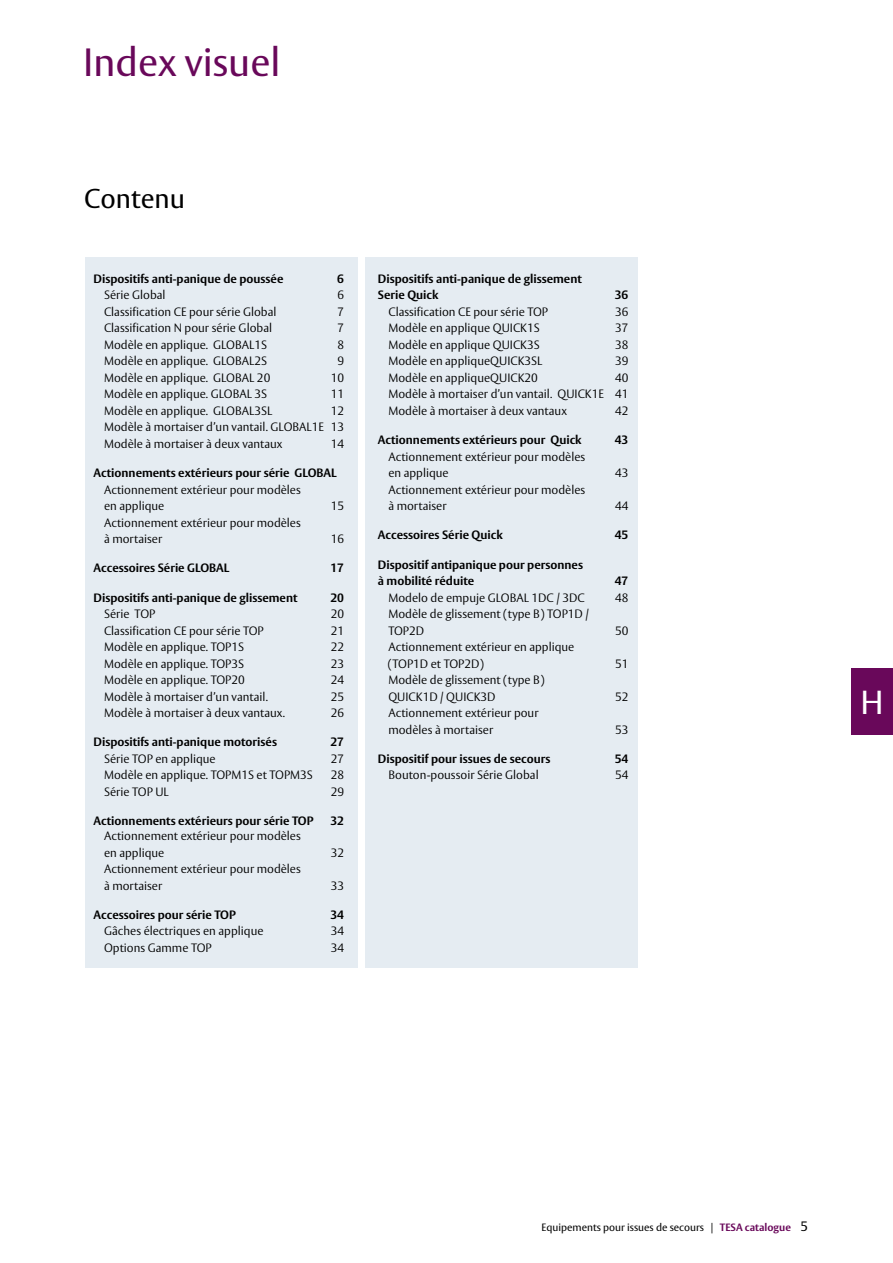
<style>
.page{position:relative;width:893px;height:1263px;background:#fff}
.page>*{position:absolute;margin:0;border:0;box-sizing:border-box;transform-origin:0 0}
.t1{font:39px "ASSA Vesta";color:#69085a}
.t2{font:33px "ASSA Vesta";color:#fff}
.t3{font:27px "ASSA Vesta";color:#000}
.t4{font:300 12px/16.5px "ASSA Vesta";color:#000}
.t5{font:700 12px/16.5px "ASSA Vesta";color:#000}
.t6{font:10.5px "ASSA Vesta";color:#000}
.s1{font-weight:700;color:#69085a}
.s2{font-size:13.5px}
</style>
<div class="page">
<div style="left:851px;top:669px;width:42px;height:66px;background:#69085a"></div>
<div style="left:85px;top:257px;width:272px;height:710px;background:#e5ecf2"></div>
<div style="left:366px;top:257px;width:272px;height:710px;background:#e5ecf2"></div>
<h1 class="t1" style="left:83px;top:38px;width:199px">Index visuel</h1>
<h3 class="t3" style="left:84px;top:182px;width:102px">Contenu</h3>
<p class="t5" style="left:94px;top:271px;width:191px">Dispositifs anti-panique de poussée</p>
<p class="t5" style="left:337px;top:271px;width:8px">6</p>
<p class="t4" style="left:104px;top:287px;width:63px">Série Global</p>
<p class="t4" style="left:337px;top:287px;width:8px">6</p>
<p class="t4" style="left:104px;top:304px;width:174px">Classification CE pour série Global</p>
<p class="t4" style="left:337px;top:304px;width:8px">7</p>
<p class="t4" style="left:104px;top:320px;width:170px">Classification N pour série Global</p>
<p class="t4" style="left:337px;top:320px;width:8px">7</p>
<p class="t4" style="left:104px;top:337px;width:165px">Modèle en applique. GLOBAL1S</p>
<p class="t4" style="left:337px;top:337px;width:8px">8</p>
<p class="t4" style="left:104px;top:353px;width:165px">Modèle en applique. GLOBAL2S</p>
<p class="t4" style="left:337px;top:353px;width:8px">9</p>
<p class="t4" style="left:104px;top:370px;width:168px">Modèle en applique. GLOBAL 20</p>
<p class="t4" style="left:331px;top:370px;width:15px">10</p>
<p class="t4" style="left:104px;top:386px;width:165px">Modèle en applique. GLOBAL 3S</p>
<p class="t4" style="left:331px;top:386px;width:15px">11</p>
<p class="t4" style="left:104px;top:403px;width:170px">Modèle en applique. GLOBAL3SL</p>
<p class="t4" style="left:104px;top:403px;width:242px;text-align:justify;text-indent:227px">12<br>Modèle à mortaiser d’un vantail. GLOBAL1E 13<br>Modèle à mortaiser à deux vantaux</p>
<p class="t4" style="left:331px;top:436px;width:15px">14</p>
<p class="t5" style="left:94px;top:465px;width:245px">Actionnements extérieurs pour série GLOBAL</p>
<p class="t4" style="left:104px;top:482px;width:198px">Actionnement extérieur pour modèles en applique</p>
<p class="t4" style="left:331px;top:498px;width:15px">15</p>
<p class="t4" style="left:104px;top:515px;width:198px">Actionnement extérieur pour modèles à mortaiser</p>
<p class="t4" style="left:331px;top:531px;width:15px">16</p>
<p class="t5" style="left:94px;top:560px;width:137px">Accessoires Série GLOBAL</p>
<p class="t5" style="left:330px;top:560px;width:15px">17</p>
<p class="t5" style="left:94px;top:590px;width:205px">Dispositifs anti-panique de glissement</p>
<p class="t5" style="left:330px;top:590px;width:15px">20</p>
<p class="t4" style="left:104px;top:606px;width:53px">Série TOP</p>
<p class="t4" style="left:331px;top:606px;width:15px">20</p>
<p class="t4" style="left:104px;top:623px;width:161px">Classification CE pour série TOP</p>
<p class="t4" style="left:331px;top:623px;width:15px">21</p>
<p class="t4" style="left:104px;top:639px;width:142px">Modèle en applique. TOP1S</p>
<p class="t4" style="left:331px;top:639px;width:15px">22</p>
<p class="t4" style="left:104px;top:656px;width:142px">Modèle en applique. TOP3S</p>
<p class="t4" style="left:331px;top:656px;width:15px">23</p>
<p class="t4" style="left:104px;top:672px;width:142px">Modèle en applique. TOP20</p>
<p class="t4" style="left:331px;top:672px;width:15px">24</p>
<p class="t4" style="left:104px;top:689px;width:166px">Modèle à mortaiser d’un vantail.</p>
<p class="t4" style="left:331px;top:689px;width:15px">25</p>
<p class="t4" style="left:104px;top:705px;width:183px">Modèle à mortaiser à deux vantaux.</p>
<p class="t4" style="left:331px;top:705px;width:15px">26</p>
<p class="t5" style="left:94px;top:734px;width:185px">Dispositifs anti-panique motorisés</p>
<p class="t5" style="left:330px;top:734px;width:15px">27</p>
<p class="t4" style="left:104px;top:751px;width:113px">Série TOP en applique</p>
<p class="t4" style="left:331px;top:751px;width:15px">27</p>
<p class="t4" style="left:104px;top:767px;width:210px">Modèle en applique. TOPM1S et TOPM3S</p>
<p class="t4" style="left:331px;top:767px;width:15px">28</p>
<p class="t4" style="left:104px;top:784px;width:66px">Série TOP UL</p>
<p class="t4" style="left:331px;top:784px;width:15px">29</p>
<p class="t5" style="left:94px;top:813px;width:221px">Actionnements extérieurs pour série TOP</p>
<p class="t5" style="left:330px;top:813px;width:15px">32</p>
<p class="t4" style="left:104px;top:828px;width:198px">Actionnement extérieur pour modèles en applique</p>
<p class="t4" style="left:331px;top:845px;width:15px">32</p>
<p class="t4" style="left:104px;top:861px;width:198px">Actionnement extérieur pour modèles à mortaiser</p>
<p class="t4" style="left:331px;top:878px;width:15px">33</p>
<p class="t5" style="left:94px;top:907px;width:144px">Accessoires pour série TOP</p>
<p class="t5" style="left:330px;top:907px;width:15px">34</p>
<p class="t4" style="left:104px;top:923px;width:161px">Gâches électriques en applique</p>
<p class="t4" style="left:331px;top:923px;width:15px">34</p>
<p class="t4" style="left:104px;top:940px;width:109px">Options Gamme TOP</p>
<p class="t4" style="left:331px;top:940px;width:15px">34</p>
<p class="t5" style="left:378px;top:271px;width:205px">Dispositifs anti-panique de glissement<br>Serie Quick</p>
<p class="t5" style="left:615px;top:287px;width:15px">36</p>
<p class="t4" style="left:388px;top:304px;width:161px">Classification CE pour série TOP</p>
<p class="t4" style="left:615px;top:304px;width:15px">36</p>
<p class="t4" style="left:388px;top:320px;width:153px">Modèle en applique QUICK1S</p>
<p class="t4" style="left:615px;top:320px;width:15px">37</p>
<p class="t4" style="left:388px;top:337px;width:153px">Modèle en applique QUICK3S</p>
<p class="t4" style="left:615px;top:337px;width:15px">38</p>
<p class="t4" style="left:388px;top:353px;width:156px">Modèle en appliqueQUICK3SL</p>
<p class="t4" style="left:615px;top:353px;width:15px">39</p>
<p class="t4" style="left:388px;top:370px;width:151px">Modèle en appliqueQUICK20</p>
<p class="t4" style="left:388px;top:370px;width:241px;text-align:justify;text-indent:227px">40<br>Modèle à mortaiser d’un vantail. QUICK1E 41<br>Modèle à mortaiser à deux vantaux</p>
<p class="t4" style="left:615px;top:403px;width:15px">42</p>
<p class="t5" style="left:378px;top:432px;width:205px">Actionnements extérieurs pour Quick</p>
<p class="t5" style="left:615px;top:432px;width:15px">43</p>
<p class="t4" style="left:388px;top:449px;width:198px">Actionnement extérieur pour modèles en applique</p>
<p class="t4" style="left:615px;top:465px;width:15px">43</p>
<p class="t4" style="left:388px;top:482px;width:198px">Actionnement extérieur pour modèles à mortaiser</p>
<p class="t4" style="left:615px;top:498px;width:15px">44</p>
<p class="t5" style="left:378px;top:527px;width:126px">Accessoires Série Quick</p>
<p class="t5" style="left:615px;top:527px;width:15px">45</p>
<p class="t5" style="left:378px;top:557px;width:207px">Dispositif antipanique pour personnes à mobilité réduite</p>
<p class="t5" style="left:615px;top:573px;width:15px">47</p>
<p class="t4" style="left:388px;top:590px;width:198px">Modelo de empuje GLOBAL 1DC / 3DC</p>
<p class="t4" style="left:615px;top:590px;width:15px">48</p>
<p class="t4" style="left:388px;top:606px;width:202px">Modèle de glissement (type B) TOP1D /<br>TOP2D</p>
<p class="t4" style="left:615px;top:623px;width:15px">50</p>
<p class="t4" style="left:388px;top:639px;width:188px">Actionnement extérieur en applique (TOP1D et TOP2D)</p>
<p class="t4" style="left:388px;top:672px;width:158px">Modèle de glissement (type B)<br>QUICK1D / QUICK3D</p>
<p class="t4" style="left:388px;top:705px;width:152px">Actionnement extérieur pour modèles à mortaiser</p>
<p class="t4" style="left:615px;top:656px;width:15px">51</p>
<p class="t4" style="left:615px;top:689px;width:15px">52</p>
<p class="t4" style="left:615px;top:722px;width:15px">53</p>
<p class="t5" style="left:378px;top:751px;width:174px">Dispositif pour issues de secours</p>
<p class="t5" style="left:615px;top:751px;width:15px">54</p>
<p class="t4" style="left:388px;top:767px;width:152px">Bouton-poussoir Série Global</p>
<p class="t4" style="left:615px;top:767px;width:15px">54</p>
<h2 class="t2" style="left:860px;top:682px;width:25px">H</h2>
<p class="t6" style="left:542px;top:1221px;width:268px">Equipements pour issues de secours | <span class="s1">TESA catalogue</span> <span class="s2">5</span></p>
</div>
